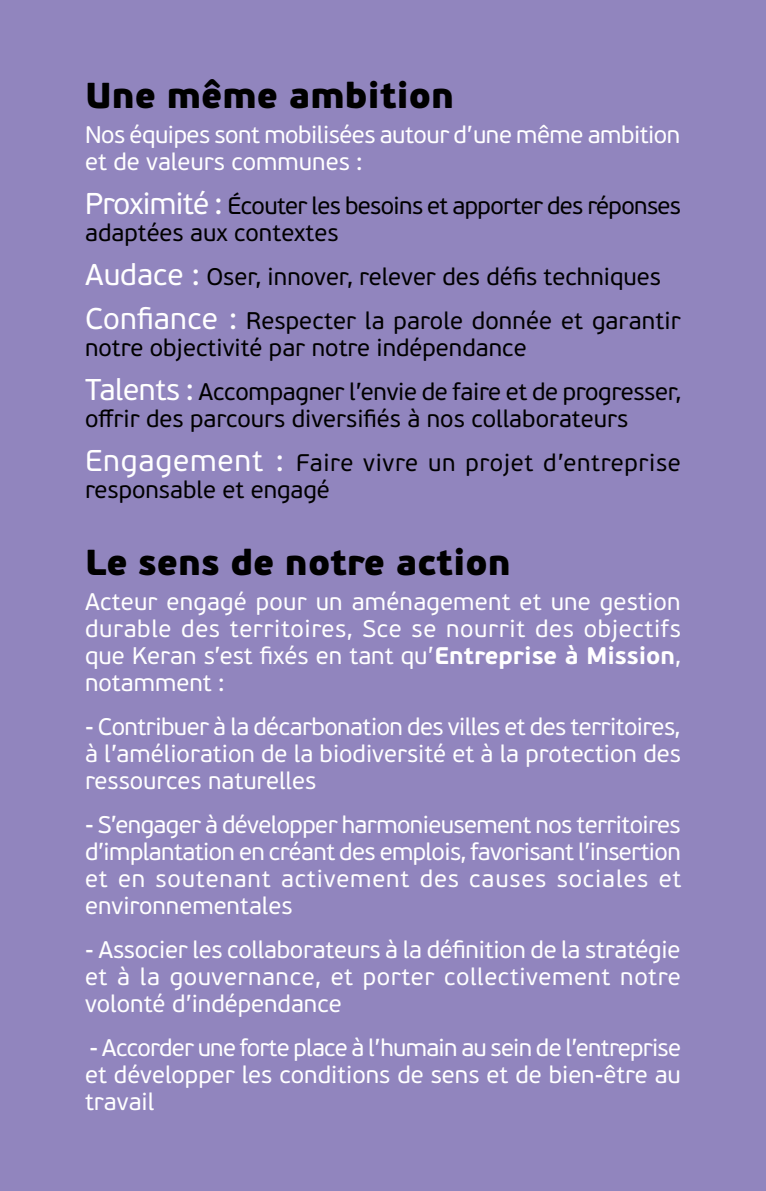
<style>
.page{position:relative;width:766px;height:1191px;background:#fff}
.page>*{position:absolute;margin:0;border:0;box-sizing:border-box;transform-origin:0 0}
.t1{font:900 36px "PF Beau Sans Pro";color:#000}
.t2{font:24px/27px "PF Beau Sans Pro";color:#fff;text-align:justify}
.t3{font:24px/44.1px "PF Beau Sans Pro";color:#000}
.t4{font:24px/27px "PF Beau Sans Pro";letter-spacing:-.025em;color:#000}
.t5{font:24px/27px "PF Beau Sans Pro";letter-spacing:-.02em;color:#fff}
.s1{font-size:30px;color:#fff}
.s2{font-weight:700}
</style>
<div class="page">
<div style="left:0;top:0;width:765px;height:1191px;background:#9185be"></div>
<h1 class="t1" style="left:85px;top:73px;width:370px">Une même ambition</h1>
<p class="t5" style="left:85px;top:122px;width:596px">Nos équipes sont mobilisées autour d’une même ambition et de valeurs communes :</p>
<p class="t4" style="left:85px;top:193px;width:597px"><span class="s1">Proximité :</span> Écouter les besoins et apporter des réponses adaptées aux contextes</p>
<p class="t3" style="left:85px;top:255px;width:597px"><span class="s1">Audace :</span> Oser, innover, relever des défis techniques<br><span class="s1">Confiance :</span> Respecter la parole donnée et garantir</p>
<p class="t3" style="left:85px;top:326px;width:597px">notre objectivité par notre indépendance<br><span class="s1">Talents :</span> Accompagner l’envie de faire et de progresser,</p>
<p class="t3" style="left:85px;top:397px;width:597px">offrir des parcours diversifiés à nos collaborateurs<br><span class="s1">Engagement :</span> Faire vivre un projet d’entreprise</p>
<p class="t3" style="left:85px;top:468px;width:246px">responsable et engagé</p>
<h1 class="t1" style="left:85px;top:539px;width:427px">Le sens de notre action</h1>
<p class="t2" style="left:85px;top:588px;width:597px">Acteur engagé pour un aménagement et une gestion durable des territoires, Sce se nourrit des objectifs que Keran s’est fixés en tant qu’<span class="s2">Entreprise à Mission</span>, notamment :</p>
<p class="t2" style="left:85px;top:713px;width:597px">- Contribuer à la décarbonation des villes et des territoires, à l’amélioration de la biodiversité et à la protection des ressources naturelles</p>
<p class="t2" style="left:85px;top:811px;width:597px">- S’engager à développer harmonieusement nos territoires d’implantation en créant des emplois, favorisant l’insertion et en soutenant activement des causes sociales et environnementales</p>
<p class="t2" style="left:85px;top:936px;width:597px">- Associer les collaborateurs à la définition de la stratégie et à la gouvernance, et porter collectivement notre volonté d’indépendance</p>
<p class="t2" style="left:85px;top:1034px;width:597px">- Accorder une forte place à l’humain au sein de l’entreprise et développer les conditions de sens et de bien-être au travail</p>
</div>
